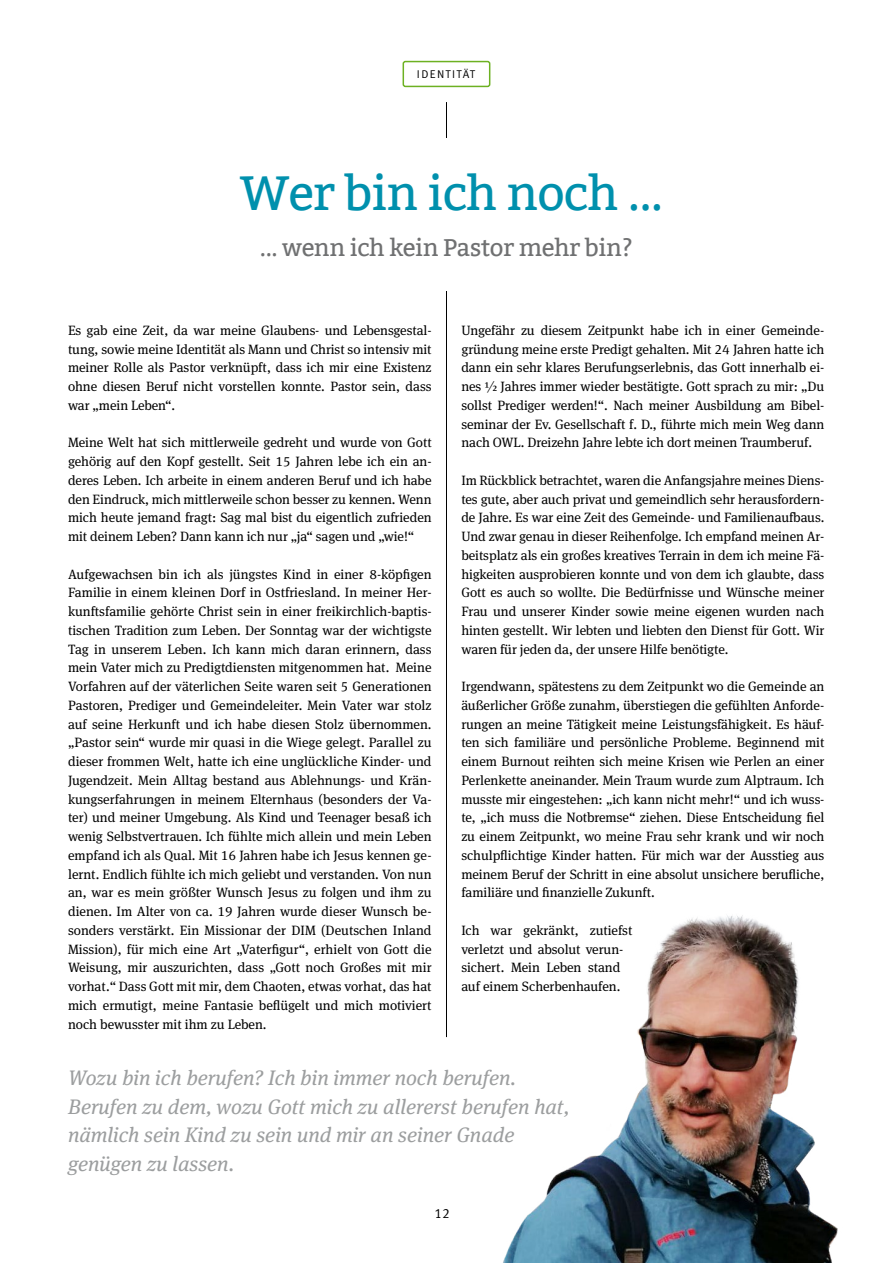
<style>
.page{position:relative;width:893px;height:1263px;background:#fff}
.page>*{position:absolute;margin:0;border:0;box-sizing:border-box;transform-origin:0 0}
.t1{font:48px "Bitter";letter-spacing:-.02em;color:#0090ad}
.t2{font:24px "Bitter";letter-spacing:-.02em;color:#707172}
.t3{font:italic 21px/28.5px "Meta Serif Pro";color:#9c9e9f}
.t4{font:13.5px/18.8px "Meta Serif Pro";letter-spacing:-.005em;color:#000;text-align:justify}
.t5{font:13.5px "Meta OT";color:#000}
.t6{font:11.25px "Meta OT";letter-spacing:.12em;color:#000}
</style>
<div class="page">
<hr style="left:446px;top:102px;width:1px;height:935px;background:#000">
<div style="left:403px;top:61px;width:87px;height:26px;border:2px solid #6db122;border-radius:2px"></div>
<div style="left:68px;top:138px;width:757px;height:153px;background:#fff"></div>
<img style="left:446px;top:915px;width:392px;height:348px">
<p class="t6" style="left:417px;top:67px;width:60px">IDENTITÄT</p>
<h1 class="t1" style="left:240px;top:165px;width:425px">Wer bin ich noch ...</h1>
<h2 class="t2" style="left:260px;top:233px;width:375px">... wenn ich kein Pastor mehr bin?</h2>
<p class="t4" style="left:68px;top:320px;width:365px">Es gab eine Zeit, da war meine Glaubens- und Lebensgestal&shy;tung, sowie meine Identität als Mann und Christ so intensiv mit meiner Rolle als Pastor verknüpft, dass ich mir eine Existenz ohne diesen Beruf nicht vorstellen konnte. Pastor sein, dass war „mein Leben“.</p>
<p class="t4" style="left:68px;top:433px;width:365px">Meine Welt hat sich mittlerweile gedreht und wurde von Gott gehörig auf den Kopf gestellt. Seit 15 Jahren lebe ich ein an&shy;deres Leben. Ich arbeite in einem anderen Beruf und ich habe den Eindruck, mich mittlerweile schon besser zu kennen. Wenn mich heute jemand fragt: Sag mal bist du eigentlich zufrieden mit deinem Leben? Dann kann ich nur „ja“ sagen und „wie!“</p>
<p class="t4" style="left:68px;top:564px;width:365px">Aufgewachsen bin ich als jüngstes Kind in einer 8-köpfigen Familie in einem kleinen Dorf in Ostfriesland. In meiner Her&shy;kunftsfamilie gehörte Christ sein in einer freikirchlich-baptis&shy;tischen Tradition zum Leben. Der Sonntag war der wichtigste Tag in unserem Leben. Ich kann mich daran erinnern, dass mein Vater mich zu Predigtdiensten mitgenommen hat. Meine Vorfahren auf der väterlichen Seite waren seit 5 Generationen Pastoren, Prediger und Gemeindeleiter. Mein Vater war stolz auf seine Herkunft und ich habe diesen Stolz übernommen. „Pastor sein“ wurde mir quasi in die Wiege gelegt. Parallel zu dieser frommen Welt, hatte ich eine unglückliche Kinder- und Jugendzeit. Mein Alltag bestand aus Ablehnungs- und Krän&shy;kungserfahrungen in meinem Elternhaus (besonders der Va&shy;ter) und meiner Umgebung. Als Kind und Teenager besaß ich wenig Selbstvertrauen. Ich fühlte mich allein und mein Leben empfand ich als Qual. Mit 16 Jahren habe ich Jesus kennen ge&shy;lernt. Endlich fühlte ich mich geliebt und verstanden. Von nun an, war es mein größter Wunsch Jesus zu folgen und ihm zu dienen. Im Alter von ca. 19 Jahren wurde dieser Wunsch be&shy;sonders verstärkt. Ein Missionar der DIM (Deutschen Inland Mission), für mich eine Art „Vaterfigur“, erhielt von Gott die Weisung, mir auszurichten, dass „Gott noch Großes mit mir vorhat.“ Dass Gott mit mir, dem Chaoten, etwas vorhat, das hat mich ermutigt, meine Fantasie beflügelt und mich motiviert noch bewusster mit ihm zu Leben.</p>
<p class="t4" style="left:461px;top:320px;width:365px">Ungefähr zu diesem Zeitpunkt habe ich in einer Gemeinde&shy;gründung meine erste Predigt gehalten. Mit 24 Jahren hatte ich dann ein sehr klares Berufungserlebnis, das Gott innerhalb ei&shy;nes ½ Jahres immer wieder bestätigte. Gott sprach zu mir: „Du sollst Prediger werden!“. Nach meiner Ausbildung am Bibel&shy;seminar der Ev. Gesellschaft f. D., führte mich mein Weg dann nach OWL. Dreizehn Jahre lebte ich dort meinen Traumberuf.</p>
<p class="t4" style="left:461px;top:470px;width:365px">Im Rückblick betrachtet, waren die Anfangsjahre meines Diens&shy;tes gute, aber auch privat und gemeindlich sehr herausfordern&shy;de Jahre. Es war eine Zeit des Gemeinde- und Familienaufbaus.<br>Und zwar genau in dieser Reihenfolge. Ich empfand meinen Ar&shy;beitsplatz als ein großes kreatives Terrain in dem ich meine Fä&shy;higkeiten ausprobieren konnte und von dem ich glaubte, dass Gott es auch so wollte. Die Bedürfnisse und Wünsche meiner Frau und unserer Kinder sowie meine eigenen wurden nach hinten gestellt. Wir lebten und liebten den Dienst für Gott. Wir waren für jeden da, der unsere Hilfe benötigte.</p>
<p class="t4" style="left:461px;top:676px;width:365px">Irgendwann, spätestens zu dem Zeitpunkt wo die Gemeinde an äußerlicher Größe zunahm, überstiegen die gefühlten Anforde&shy;rungen an meine Tätigkeit meine Leistungsfähigkeit. Es häuf&shy;ten sich familiäre und persönliche Probleme. Beginnend mit einem Burnout reihten sich meine Krisen wie Perlen an einer Perlenkette aneinander. Mein Traum wurde zum Alptraum. Ich musste mir eingestehen: „ich kann nicht mehr!“ und ich wuss&shy;te, „ich muss die Notbremse“ ziehen. Diese Entscheidung fiel zu einem Zeitpunkt, wo meine Frau sehr krank und wir noch schulpflichtige Kinder hatten. Für mich war der Ausstieg aus meinem Beruf der Schritt in eine absolut unsichere berufliche, familiäre und finanzielle Zukunft.</p>
<p class="t4" style="left:461px;top:920px;width:172px;text-align:left">Ich war gekränkt, zutiefst verletzt und absolut verun&shy;sichert. Mein Leben stand auf einem Scherbenhaufen.</p>
<h3 class="t3" style="left:68px;top:1062px;width:503px">Wozu bin ich berufen? Ich bin immer noch berufen.<br>Berufen zu dem, wozu Gott mich zu allererst berufen hat, nämlich sein Kind zu sein und mir an seiner Gnade genügen zu lassen.</h3>
<p class="t5" style="left:434px;top:1205px;width:17px">12</p>
</div>
